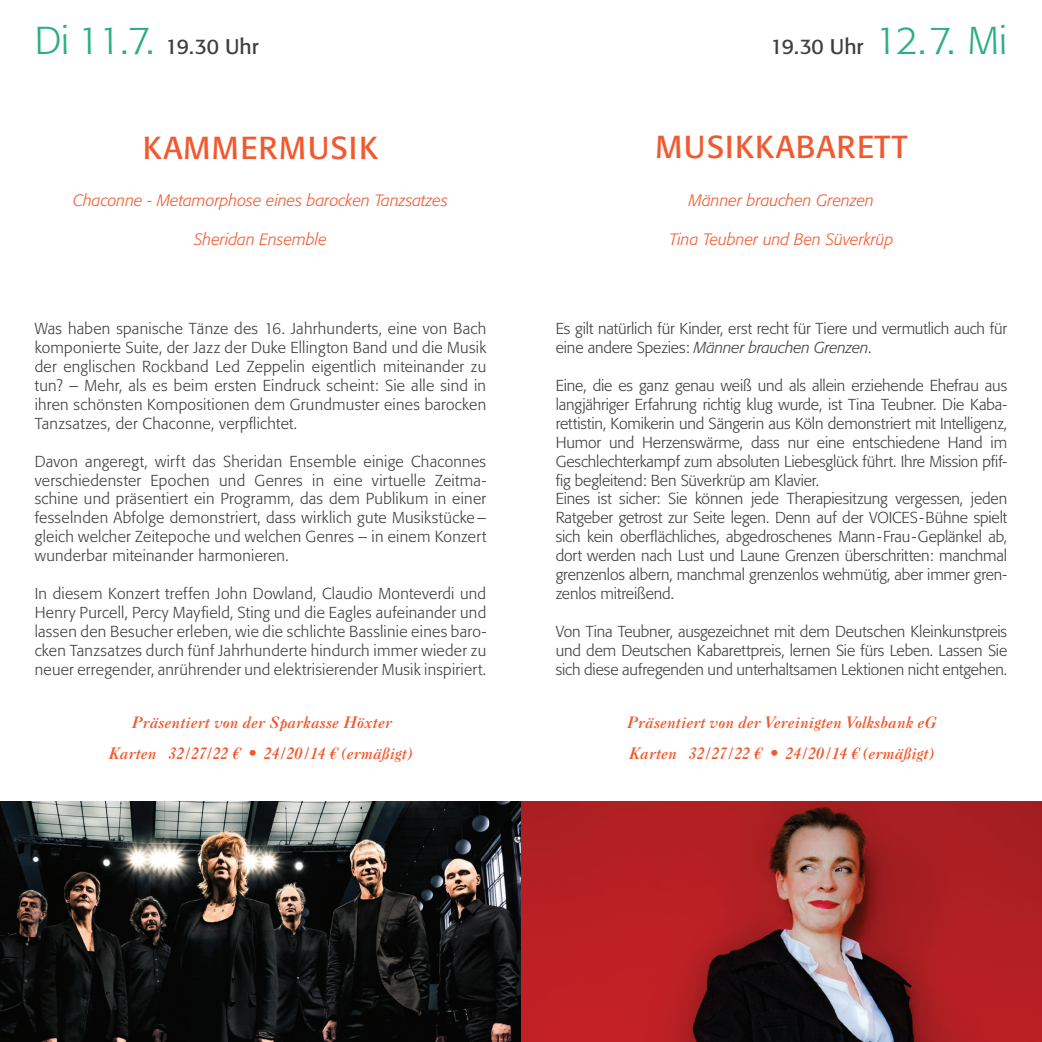
<style>
.page{position:relative;width:1042px;height:1042px;background:#fff}
.page>*{position:absolute;margin:0;border:0;box-sizing:border-box;transform-origin:0 0}
.t1{font:31.5px "Formata";color:#f1592f}
.t2{font:21px "Formata";letter-spacing:-.01em;color:#3e3e3f}
.t3{font:italic 300 16.28px "Formata";color:#f1592f}
.t4{font:300 15.75px/18.9px "Formata";letter-spacing:-.005em;color:#3e3e3f;text-align:justify}
.t5{font:italic 15.75px "Caslon 3 LT Std";color:#f1592f}
.s1{font-weight:300;font-size:38.5px;color:#2baf81}
.s2{font-style:italic}
</style>
<div class="page">
<img style="left:0;top:801px;width:1042px;height:241px">
<h2 class="t2" style="left:35px;top:33px;width:225px"><span class="s1">Di 11.7.</span> 19.30 UHR</h2>
<h2 class="t2" style="left:770px;top:33px;width:238px">19.30 UHR <span class="s1">12. 7. Mi</span></h2>
<h1 class="t1" style="left:143px;top:129px;width:23px">KAMMERMUSIK</h1>
<h1 class="t1" style="left:655px;top:128px;width:48px">MUSIKKABARETT</h1>
<p class="t3" style="left:73px;top:190px;width:376px">Chaconne - Metamorphose eines barocken Tanzsatzes</p>
<p class="t3" style="left:194px;top:229px;width:134px">Sheridan Ensemble</p>
<p class="t3" style="left:689px;top:190px;width:187px">Männer brauchen Grenzen</p>
<p class="t3" style="left:669px;top:229px;width:226px">Tina Teubner und Ben Süverkrüp</p>
<p class="t4" style="left:35px;top:319px;width:453px">Was haben spanische Tänze des 16. Jahrhunderts, eine von Bach komponierte Suite, der Jazz der Duke Ellington Band und die Musik der englischen Rockband Led Zeppelin eigentlich miteinander zu tun? – Mehr, als es beim ersten Eindruck scheint: Sie alle sind in ihren schönsten Kompositionen dem Grundmuster eines barocken Tanzsatzes, der Chaconne, verpflichtet.</p>
<p class="t4" style="left:35px;top:452px;width:453px">Davon angeregt, wirft das Sheridan Ensemble einige Chaconnes verschiedenster Epochen und Genres in eine virtuelle Zeitma&shy;schine und präsentiert ein Programm, das dem Publikum in einer fesselnden Abfolge demonstriert, dass wirklich gute Musikstücke– gleich welcher Zeitepoche und welchen Genres – in einem Konzert wunderbar miteinander harmonieren.</p>
<p class="t4" style="left:35px;top:584px;width:453px">In diesem Konzert treffen John Dowland, Claudio Monteverdi und Henry Purcell, Percy Mayfield, Sting und die Eagles aufeinander und lassen den Besucher erleben, wie die schlichte Basslinie eines baro&shy;cken Tanzsatzes durch fünf Jahrhunderte hindurch immer wieder zu neuer erregender, anrührender und elektrisierender Musik inspiriert.</p>
<p class="t4" style="left:556px;top:319px;width:453px">Es gilt natürlich für Kinder, erst recht für Tiere und vermutlich auch für eine andere Spezies: <span class="s2">Männer brauchen Grenzen</span>.</p>
<p class="t4" style="left:556px;top:376px;width:453px;text-align:left">Eine, die es ganz genau weiß und als allein erziehende Ehefrau aus langjähriger Erfahrung richtig klug wurde, ist Tina Teubner. Die Kaba&shy;rettistin, Komikerin und Sängerin aus Köln demonstriert mit Intelligenz, Humor und Herzenswärme, dass nur eine entschiedene Hand im Geschlechterkampf zum absoluten Liebesglück führt. Ihre Mission pfif&shy;fig begleitend: Ben Süverkrüp am Klavier.<br>Eines ist sicher: Sie können jede Therapiesitzung vergessen, jeden Ratgeber getrost zur Seite legen. Denn auf der VOICES-Bühne spielt sich kein oberflächliches, abgedroschenes Mann-Frau-Geplänkel ab, dort werden nach Lust und Laune Grenzen überschritten: manchmal grenzenlos albern, manchmal grenzenlos wehmütig, aber immer gren&shy;zenlos mitreißend.</p>
<p class="t4" style="left:556px;top:622px;width:453px">Von Tina Teubner, ausgezeichnet mit dem Deutschen Kleinkunstpreis und dem Deutschen Kabarettpreis, lernen Sie fürs Leben. Lassen Sie sich diese aufregenden und unterhaltsamen Lektionen nicht entgehen.</p>
<p class="t5" style="left:131px;top:713px;width:262px">Präsentiert von der Sparkasse Höxter</p>
<p class="t5" style="left:627px;top:713px;width:311px">Präsentiert von der Vereinigten Volksbank eG</p>
<p class="t5" style="left:109px;top:744px;width:305px">Karten 32 / 27/ 22 € • 24 / 20 / 14 € (ermäßigt)</p>
<p class="t5" style="left:629px;top:744px;width:307px">Karten 32 / 27 / 22 € • 24 / 20 / 14 € (ermäßigt)</p>
</div>
